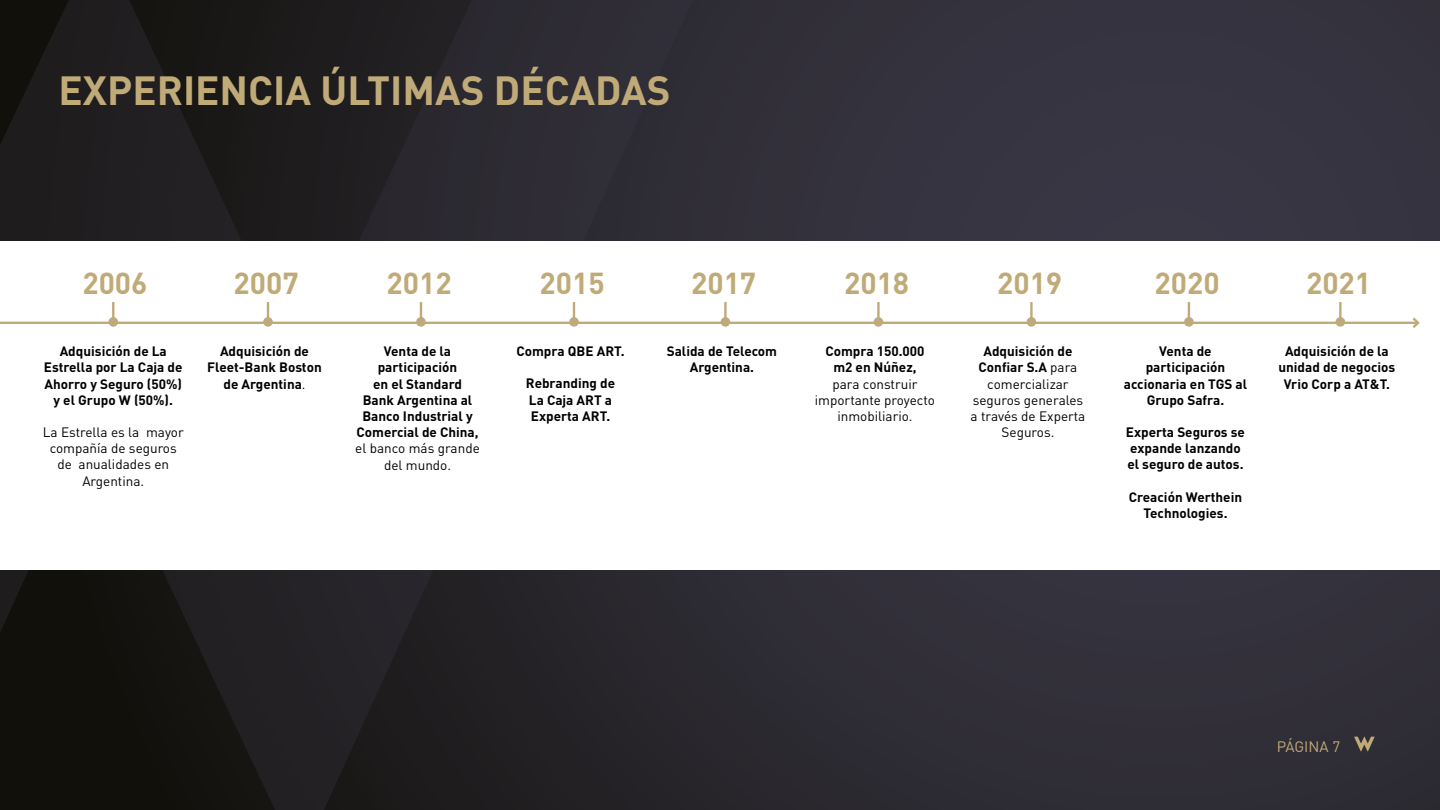
<style>
.page{position:relative;width:1440px;height:810px;background:#33303b}
.page>*{position:absolute;margin:0;border:0;box-sizing:border-box;transform-origin:0 0}
.t1{font:700 40.28px "DIN";color:#c0ab78}
.t2{font:700 30px "DIN";color:#c0ab78}
.t3{font:15px "DIN";color:#c0ab78}
.t4{font:700 13.5px/16.2px "DIN";color:#000;text-align:center}
.t5{font:13.5px/16.2px "DIN";color:#000;text-align:center}
.s1{font-weight:400}
.s2{font-weight:700}
</style>
<div class="page">
<svg style="left:0;top:0;width:703px;height:810px"></svg>
<svg style="left:1354px;top:737px;width:21px;height:14px"></svg>
<div style="left:0;top:241px;width:1440px;height:328px;background:#fff"></div>
<hr style="left:0;top:322px;width:1418px;height:2px;background:#c0ab78">
<svg style="left:1410px;top:317px;width:10px;height:11px"></svg>
<hr style="left:267px;top:302px;width:2px;height:20px;background:#bfaa7b">
<div style="left:263px;top:317px;width:10px;height:10px;background:#bfaa7b;border-radius:50%"></div>
<hr style="left:724px;top:302px;width:3px;height:20px;background:#bfaa7b">
<div style="left:721px;top:317px;width:9px;height:10px;background:#bfaa7b;border-radius:50%"></div>
<hr style="left:1188px;top:302px;width:2px;height:20px;background:#bfaa7b">
<div style="left:1184px;top:317px;width:10px;height:10px;background:#bfaa7b;border-radius:50%"></div>
<hr style="left:1339px;top:302px;width:3px;height:20px;background:#bfaa7b">
<div style="left:1336px;top:317px;width:9px;height:10px;background:#bfaa7b;border-radius:50%"></div>
<hr style="left:112px;top:302px;width:2px;height:20px;background:#bfaa7b">
<div style="left:108px;top:317px;width:10px;height:10px;background:#bfaa7b;border-radius:50%"></div>
<hr style="left:420px;top:302px;width:2px;height:20px;background:#bfaa7b">
<div style="left:416px;top:317px;width:10px;height:10px;background:#bfaa7b;border-radius:50%"></div>
<hr style="left:877px;top:302px;width:3px;height:20px;background:#bfaa7b">
<div style="left:874px;top:317px;width:9px;height:10px;background:#bfaa7b;border-radius:50%"></div>
<hr style="left:573px;top:302px;width:2px;height:20px;background:#bfaa7b">
<div style="left:569px;top:317px;width:10px;height:10px;background:#bfaa7b;border-radius:50%"></div>
<hr style="left:1030px;top:302px;width:3px;height:20px;background:#bfaa7b">
<div style="left:1027px;top:317px;width:9px;height:10px;background:#bfaa7b;border-radius:50%"></div>
<h1 class="t1" style="left:58px;top:65px;width:614px">EXPERIENCIA ÚLTIMAS DÉCADAS</h1>
<h2 class="t2" style="left:82px;top:263px;width:67px">2006</h2>
<p class="t4" style="left:44px;top:343px;width:140px">Adquisición de La<br>Estrella por La Caja de<br>Ahorro y Seguro (50%) y el Grupo W (50%).</p>
<p class="t5" style="left:43px;top:424px;width:142px">La Estrella es la mayor compañía de seguros de anualidades en<br>Argentina.</p>
<h2 class="t2" style="left:234px;top:263px;width:67px">2007</h2>
<h2 class="t2" style="left:387px;top:263px;width:67px">2012</h2>
<h2 class="t2" style="left:540px;top:263px;width:67px">2015</h2>
<h2 class="t2" style="left:691px;top:263px;width:67px">2017</h2>
<h2 class="t2" style="left:844px;top:263px;width:67px">2018</h2>
<h2 class="t2" style="left:997px;top:263px;width:67px">2019</h2>
<h2 class="t2" style="left:1155px;top:263px;width:67px">2020</h2>
<h2 class="t2" style="left:1306px;top:263px;width:67px">2021</h2>
<p class="t4" style="left:207px;top:343px;width:116px">Adquisición de<br>Fleet-Bank Boston de Argentina<span class="s1">.</span></p>
<p class="t4" style="left:667px;top:343px;width:112px">Salida de Telecom<br>Argentina.</p>
<p class="t4" style="left:1124px;top:343px;width:125px">Venta de participación accionaria en TGS al<br>Grupo Safra.</p>
<p class="t4" style="left:1126px;top:423px;width:121px;text-align:left">Experta Seguros se expande lanzando el seguro de autos.</p>
<p class="t4" style="left:1129px;top:488px;width:115px">Creación Werthein<br>Technologies.</p>
<p class="t5" style="left:971px;top:343px;width:116px"><span class="s2">Adquisición de<br>Confiar S.A</span> para comercializar seguros generales a través de Experta<br>Seguros.</p>
<p class="t4" style="left:516px;top:343px;width:110px">Compra QBE ART.</p>
<p class="t4" style="left:526px;top:375px;width:91px;text-align:left">Rebranding de<br>La Caja ART a<br>Experta ART.</p>
<p class="t4" style="left:825px;top:343px;width:101px">Compra 150.000 m2 en Núñez,</p>
<p class="t5" style="left:815px;top:375px;width:122px">para construir importante proyecto inmobiliario.</p>
<p class="t4" style="left:356px;top:343px;width:124px">Venta de la participación<br>en el Standard<br>Bank Argentina al<br>Banco Industrial y<br>Comercial de China,</p>
<p class="t5" style="left:355px;top:440px;width:126px">el banco más grande del mundo.</p>
<p class="t4" style="left:1278px;top:343px;width:119px">Adquisición de la unidad de negocios<br>Vrio Corp a AT&amp;T.</p>
<p class="t3" style="left:1277px;top:737px;width:65px">PÁGINA 7</p>
</div>
